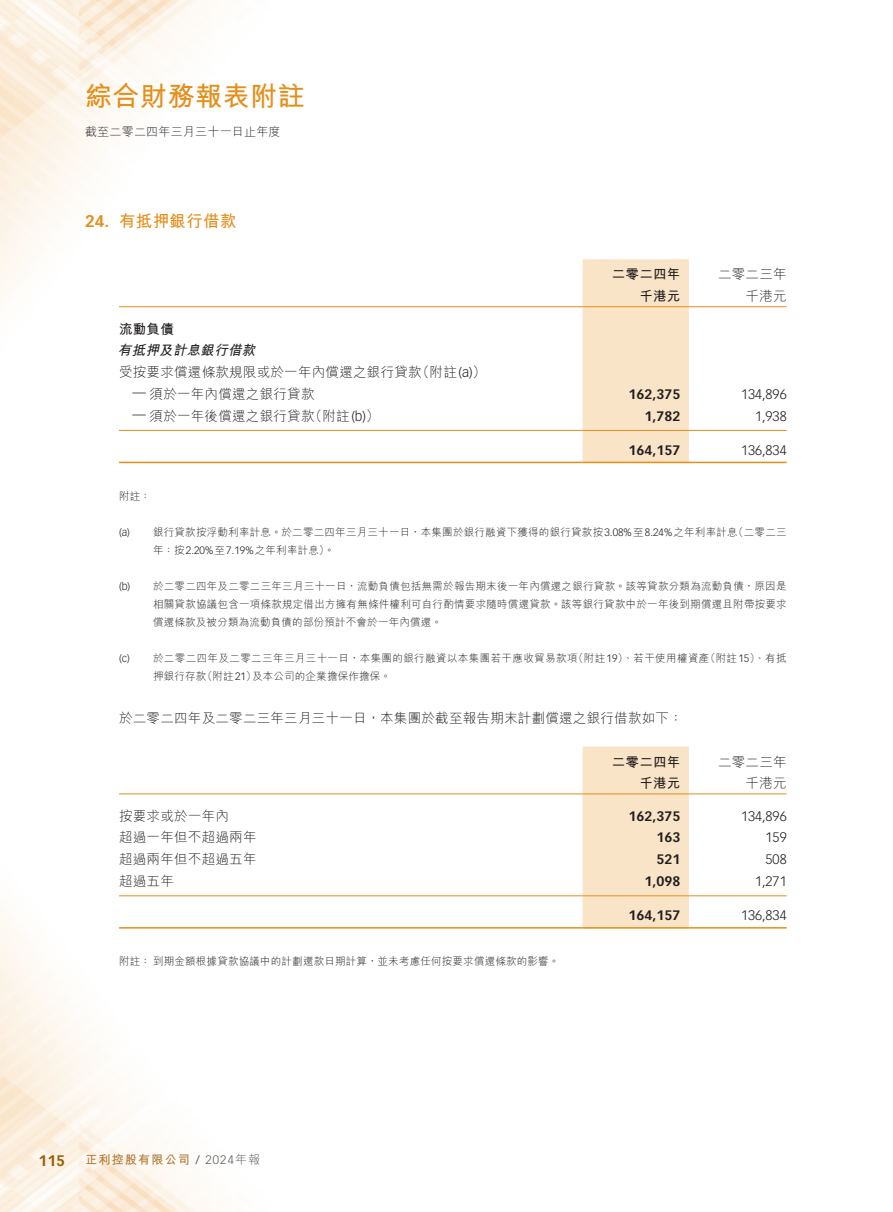
<style>
.page{position:relative;width:893px;height:1212px;background:#fff}
.page>*{position:absolute;margin:0;border:0;box-sizing:border-box;transform-origin:0 0}
.t1{font:700 27px "M Hei HK";letter-spacing:.02em;color:#e58e19}
._01_H1{font:700 16.5px "M Hei HK";letter-spacing:.02em;color:#e58e19}
._01_H1-2{font:700 16.5px "Vectora LT Std";color:#e58e19}
.t2{font:700 15px "Vectora LT Std";color:#9a5f05}
._50_Table_txt{font:300 13.5px "M Hei HK";letter-spacing:.02em;color:#231f20}
._50_Table_txt-2{font:300 13.5px "Vectora LT Std";color:#231f20}
._50_Table_txt-3{font:700 13.5px "Vectora LT Std";color:#231f20}
._00_txt{font:300 13.5px "M Hei HK";letter-spacing:.02em;color:#231f20}
._50_Table_txt-4{font:700 13.5px "M Hei HK";letter-spacing:.02em;color:#231f20}
._50_Table_txt-5{font:italic 700 13.5px "M Hei HK";color:#231f20}
.t3{font:300 12px "M Hei HK";letter-spacing:.02em;color:#231f20}
.t4{font:700 12px "M Hei HK";letter-spacing:.1em;color:#ac7630}
.t5{font:300 12px "Vectora LT Std";color:#57585a}
.t6{font:300 12px "Vectora LT Std";color:#231f20}
._06_Notes{font:300 10.5px/18px "M Hei HK";letter-spacing:.025em;color:#231f20}
._06_Notes-2{font:300 10.5px "Vectora LT Std";color:#231f20}
.s1{font-family:"Vectora LT Std"}
.s2{font-family:"M Hei HK"}
</style>
<div class="page">
<img style="left:0;top:794px;width:436px;height:418px">
<img style="left:0;top:0;width:436px;height:464px">
<div style="left:583px;top:259px;width:106px;height:203px;background:#fae4c8"></div>
<hr style="left:119px;top:306px;width:464px;height:1px;background:#e58e19">
<hr style="left:583px;top:306px;width:106px;height:1px;background:#e58e19">
<hr style="left:689px;top:306px;width:98px;height:1px;background:#e58e19">
<hr style="left:119px;top:430px;width:464px;height:1px;background:#e58e19">
<hr style="left:583px;top:430px;width:106px;height:1px;background:#e58e19">
<hr style="left:689px;top:430px;width:98px;height:1px;background:#e58e19">
<hr style="left:119px;top:462px;width:464px;height:1px;background:#e58e19">
<hr style="left:583px;top:462px;width:106px;height:1px;background:#e58e19">
<hr style="left:689px;top:462px;width:98px;height:1px;background:#e58e19">
<div style="left:583px;top:746px;width:106px;height:181px;background:#fae4c8"></div>
<hr style="left:119px;top:793px;width:464px;height:1px;background:#e58e19">
<hr style="left:583px;top:793px;width:106px;height:1px;background:#e58e19">
<hr style="left:689px;top:793px;width:98px;height:1px;background:#e58e19">
<hr style="left:119px;top:895px;width:464px;height:1px;background:#e58e19">
<hr style="left:583px;top:895px;width:106px;height:1px;background:#e58e19">
<hr style="left:689px;top:895px;width:98px;height:1px;background:#e58e19">
<hr style="left:119px;top:927px;width:464px;height:1px;background:#e58e19">
<hr style="left:583px;top:927px;width:106px;height:1px;background:#e58e19">
<hr style="left:689px;top:927px;width:98px;height:1px;background:#e58e19">
<h1 class="t1" style="left:85px;top:77px;width:221px">綜合財務報表附註</h1>
<p class="t3" style="left:85px;top:125px;width:197px">截至二零二四年三月三十一日止年度</p>
<p class="_01_H1-2" style="left:85px;top:211px;width:26px">24.</p>
<p class="_01_H1" style="left:119px;top:209px;width:119px">有抵押銀行借款</p>
<p class="_50_Table_txt-4" style="left:119px;top:319px;width:56px">流動負債</p>
<p class="_50_Table_txt-5" style="left:118px;top:340px;width:143px">有抵押及計息銀行借款</p>
<p class="_50_Table_txt" style="left:119px;top:365px;width:304px">受按要求償還條款規限或於一年內償還之銀行貸款</p>
<p class="_50_Table_txt" style="left:416px;top:365px;width:71px">（附註 (<span class="s1">(a(</span></p>
<p class="_50_Table_txt" style="left:150px;top:387px;width:166px">須於一年內償還之銀行貸款</p>
<p class="_50_Table_txt-2" style="left:133px;top:384px;width:15px">—</p>
<p class="_50_Table_txt" style="left:150px;top:409px;width:166px">須於一年後償還之銀行貸款</p>
<p class="_50_Table_txt" style="left:309px;top:409px;width:72px">（附註 (<span class="s1">(b(</span></p>
<p class="_50_Table_txt-2" style="left:133px;top:406px;width:15px">—</p>
<p class="_06_Notes" style="left:119px;top:486px;width:33px">附註：</p>
<p class="_50_Table_txt-4" style="left:612px;top:265px;width:70px">二零二四年</p>
<p class="_50_Table_txt" style="left:718px;top:267px;width:70px">二零二三年</p>
<p class="_50_Table_txt-4" style="left:639px;top:286px;width:43px">千港元</p>
<p class="_50_Table_txt" style="left:746px;top:289px;width:43px">千港元</p>
<p class="_50_Table_txt-3" style="left:628px;top:386px;width:53px">162,375</p>
<p class="_50_Table_txt-2" style="left:741px;top:386px;width:47px">134,896</p>
<p class="_50_Table_txt-3" style="left:644px;top:407px;width:37px">1,782</p>
<p class="_50_Table_txt-2" style="left:755px;top:408px;width:33px">1,938</p>
<p class="_50_Table_txt-3" style="left:628px;top:442px;width:53px">164,157</p>
<p class="_50_Table_txt-2" style="left:741px;top:442px;width:47px">136,834</p>
<p class="_06_Notes-2" style="left:119px;top:526px;width:12px">)a(</p>
<p class="_06_Notes-2" style="left:119px;top:580px;width:13px">)b(</p>
<p class="_06_Notes-2" style="left:119px;top:652px;width:12px">)c(</p>
<p class="_06_Notes" style="left:153px;top:522px;width:586px">銀行貸款按浮動利率計息。於二零二四年三月三十一日，本集團於銀行融資下獲得的銀行貸款按<span class="s1">3.08%</span>至<span class="s1">8.24%</span>之年利率計息</p>
<p class="_06_Notes" style="left:733px;top:522px;width:55px">（二零二三</p>
<p class="_06_Notes" style="left:153px;top:540px;width:183px">年：按<span class="s1">2.20%</span>至<span class="s1">7.19%</span>之年利率計息。(</p>
<p class="_06_Notes" style="left:153px;top:576px;width:635px">於二零二四年及二零二三年三月三十一日，流動負債包括無需於報告期末後一年內償還之銀行貸款。該等貸款分類為流動負債，原因是</p>
<p class="_06_Notes" style="left:153px;top:594px;width:635px">相關貸款協議包含一項條款規定借出方擁有無條件權利可自行酌情要求隨時償還貸款。該等銀行貸款中於一年後到期償還且附帶按要求償還條款及被分類為流動負債的部份預計不會於一年內償還。</p>
<p class="_06_Notes" style="left:705px;top:648px;width:83px">（附註<span class="s1">15</span>）、有抵</p>
<p class="_06_Notes" style="left:573px;top:648px;width:138px">（附註<span class="s1">19</span>）、若干使用權資產</p>
<p class="_06_Notes" style="left:153px;top:648px;width:426px">於二零二四年及二零二三年三月三十一日，本集團的銀行融資以本集團若干應收貿易款項</p>
<p class="_06_Notes" style="left:202px;top:666px;width:56px">（附註<span class="s1">21</span>）</p>
<p class="_06_Notes" style="left:252px;top:666px;width:140px">及本公司的企業擔保作擔保。</p>
<p class="_06_Notes" style="left:153px;top:666px;width:55px">押銀行存款</p>
<p class="_00_txt" style="left:119px;top:711px;width:565px">於二零二四年及二零二三年三月三十一日，本集團於截至報告期末計劃償還之銀行借款如下：</p>
<p class="_50_Table_txt-4" style="left:612px;top:752px;width:70px">二零二四年</p>
<p class="_50_Table_txt" style="left:718px;top:755px;width:70px">二零二三年</p>
<p class="_50_Table_txt-4" style="left:639px;top:773px;width:43px">千港元</p>
<p class="_50_Table_txt" style="left:746px;top:776px;width:43px">千港元</p>
<p class="_50_Table_txt" style="left:119px;top:809px;width:111px">按要求或於一年內</p>
<p class="_50_Table_txt-3" style="left:628px;top:808px;width:53px">162,375</p>
<p class="_50_Table_txt-2" style="left:741px;top:808px;width:47px">134,896</p>
<p class="_50_Table_txt" style="left:119px;top:830px;width:139px">超過一年但不超過兩年</p>
<p class="_50_Table_txt-3" style="left:656px;top:829px;width:25px">163</p>
<p class="_50_Table_txt-2" style="left:766px;top:830px;width:23px">159</p>
<p class="_50_Table_txt" style="left:119px;top:852px;width:139px">超過兩年但不超過五年</p>
<p class="_50_Table_txt-3" style="left:656px;top:851px;width:25px">521</p>
<p class="_50_Table_txt-2" style="left:766px;top:851px;width:23px">508</p>
<p class="_50_Table_txt" style="left:119px;top:874px;width:56px">超過五年</p>
<p class="_50_Table_txt-3" style="left:644px;top:873px;width:37px">1,098</p>
<p class="_50_Table_txt-2" style="left:755px;top:873px;width:33px">1,271</p>
<p class="_50_Table_txt-3" style="left:628px;top:907px;width:53px">164,157</p>
<p class="_50_Table_txt-2" style="left:741px;top:908px;width:47px">136,834</p>
<p class="_06_Notes" style="left:119px;top:952px;width:442px">附註：到期金額根據貸款協議中的計劃還款日期計算，並未考慮任何按要求償還條款的影響。</p>
<h3 class="t2" style="left:39px;top:1152px;width:28px">115</h3>
<p class="t5" style="left:205px;top:1152px;width:56px">2024<span class="s2">年報</span></p>
<p class="t4" style="left:85px;top:1150px;width:106px">正利控股有限公司</p>
<p class="t6" style="left:195px;top:1152px;width:6px">/</p>
</div>
